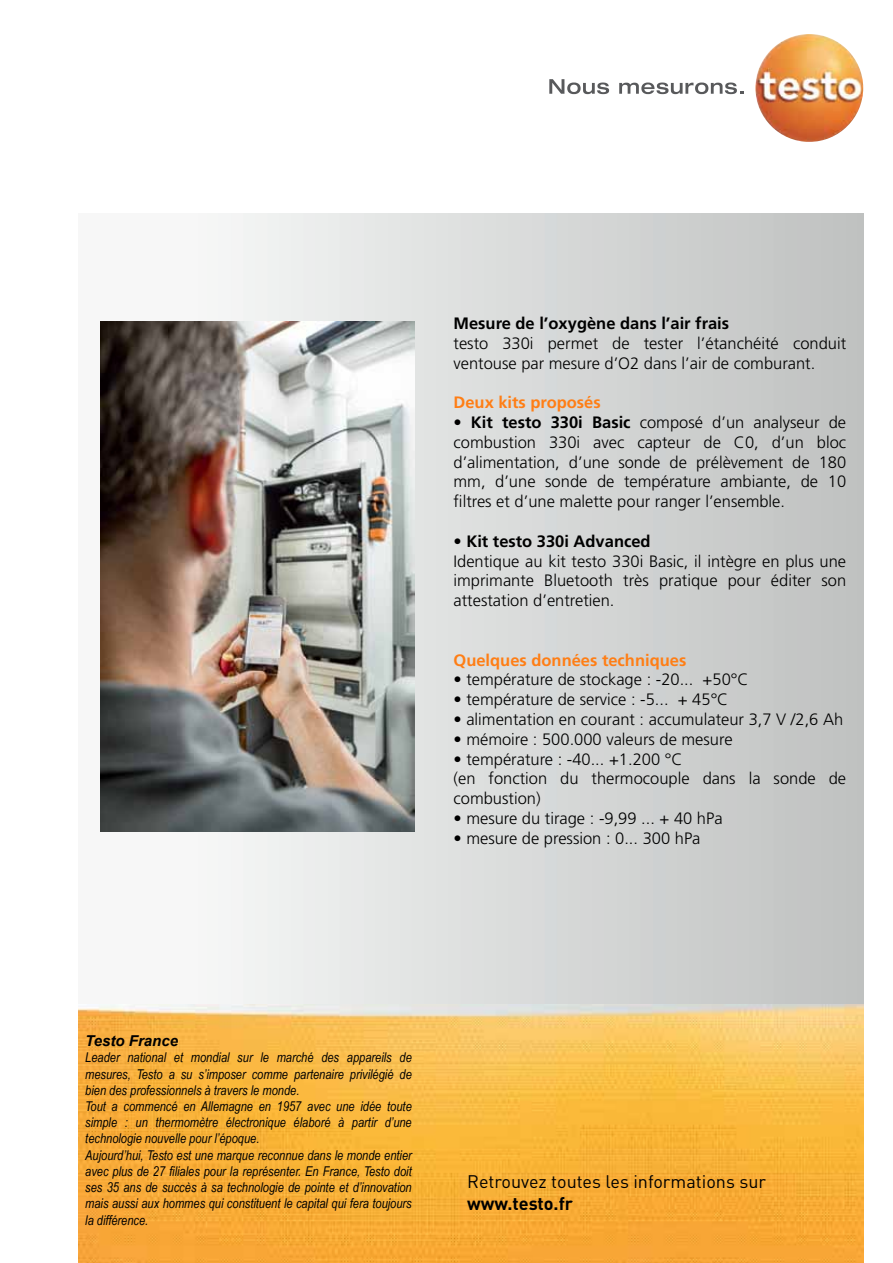
<style>
.page{position:relative;width:893px;height:1263px;background:#fff}
.page>*{position:absolute;margin:0;border:0;box-sizing:border-box;transform-origin:0 0}
.t1{font:18px "DIN";color:#000}
.t2{font:700 18px "DIN";color:#000}
.t3{font:300 16.5px/19.8px "Frutiger";color:#000}
.t4{font:700 16.5px "Frutiger";color:#ff7e15}
.t5{font:700 16.5px "Frutiger";color:#000}
.t6{font:italic 700 15px "Arial";color:#000}
.t7{font:italic 13.5px/16.2px "Arial Narrow";color:#000}
.s1{font-weight:700}
</style>
<div class="page">
<img style="left:99px;top:214px;width:764px;height:791px">
<img style="left:755px;top:34px;width:108px;height:108px;border-radius:54px">
<svg style="left:549px;top:79px;width:60px;height:15px"></svg>
<svg style="left:619px;top:83px;width:124px;height:11px"></svg>
<img style="left:78px;top:1005px;width:785px;height:258px">
<img style="left:101px;top:321px;width:314px;height:511px">
<p class="t5" style="left:453px;top:314px;width:277px">Mesure de l’oxygène dans l’air frais</p>
<p class="t3" style="left:453px;top:333px;width:394px">testo 330i permet de tester l’étanchéité conduit ventouse par mesure d’O2 dans l’air de comburant.</p>
<p class="t4" style="left:453px;top:393px;width:149px">Deux kits proposés</p>
<p class="t3" style="left:453px;top:412px;width:394px;text-align:justify">• <span class="s1">Kit testo 330i Basic</span> composé d’un analyseur de combustion 330i avec capteur de C0, d’un bloc d’alimentation, d’une sonde de prélèvement de 180 mm, d’une sonde de température ambiante, de 10 filtres et d’une malette pour ranger l’ensemble.</p>
<p class="t3" style="left:453px;top:531px;width:394px">• <span class="s1">Kit testo 330i Advanced<br></span>Identique au kit testo 330i Basic, il intègre en plus une imprimante Bluetooth très pratique pour éditer son attestation d’entretien.</p>
<p class="t4" style="left:453px;top:650px;width:234px">Quelques données techniques</p>
<p class="t3" style="left:453px;top:670px;width:296px">• température de stockage : -20... +50°C</p>
<p class="t3" style="left:453px;top:690px;width:276px">• température de service : -5... + 45°C</p>
<p class="t3" style="left:453px;top:709px;width:391px">• alimentation en courant : accumulateur 3,7 V /2,6 Ah</p>
<p class="t3" style="left:453px;top:729px;width:281px">• mémoire : 500.000 valeurs de mesure</p>
<p class="t3" style="left:453px;top:749px;width:394px">• température : -40... +1.200 °C<br>(en fonction du thermocouple dans la sonde de combustion)</p>
<p class="t3" style="left:453px;top:808px;width:271px">• mesure du tirage : -9,99 ... + 40 hPa</p>
<p class="t3" style="left:453px;top:828px;width:249px">• mesure de pression : 0... 300 hPa</p>
<p class="t6" style="left:85px;top:1031px;width:94px">Testo France</p>
<p class="t7" style="left:85px;top:1049px;width:328px">Leader national et mondial sur le marché des appareils de mesures, Testo a su s’imposer comme partenaire privilégié de bien des professionnels à travers le monde.<br>Tout a commencé en Allemagne en 1957 avec une idée toute simple : un thermomètre électronique élaboré à partir d’une technologie nouvelle pour l’époque.<br>Aujourd’hui, Testo est une marque reconnue dans le monde entier avec plus de 27 filiales pour la représenter. En France, Testo doit ses 35 ans de succès à sa technologie de pointe et d’innovation mais aussi aux hommes qui constituent le capital qui fera toujours la différence.</p>
<p class="t1" style="left:467px;top:1170px;width:300px">Retrouvez toutes les informations sur</p>
<p class="t2" style="left:467px;top:1191px;width:107px">www.testo.fr</p>
</div>
